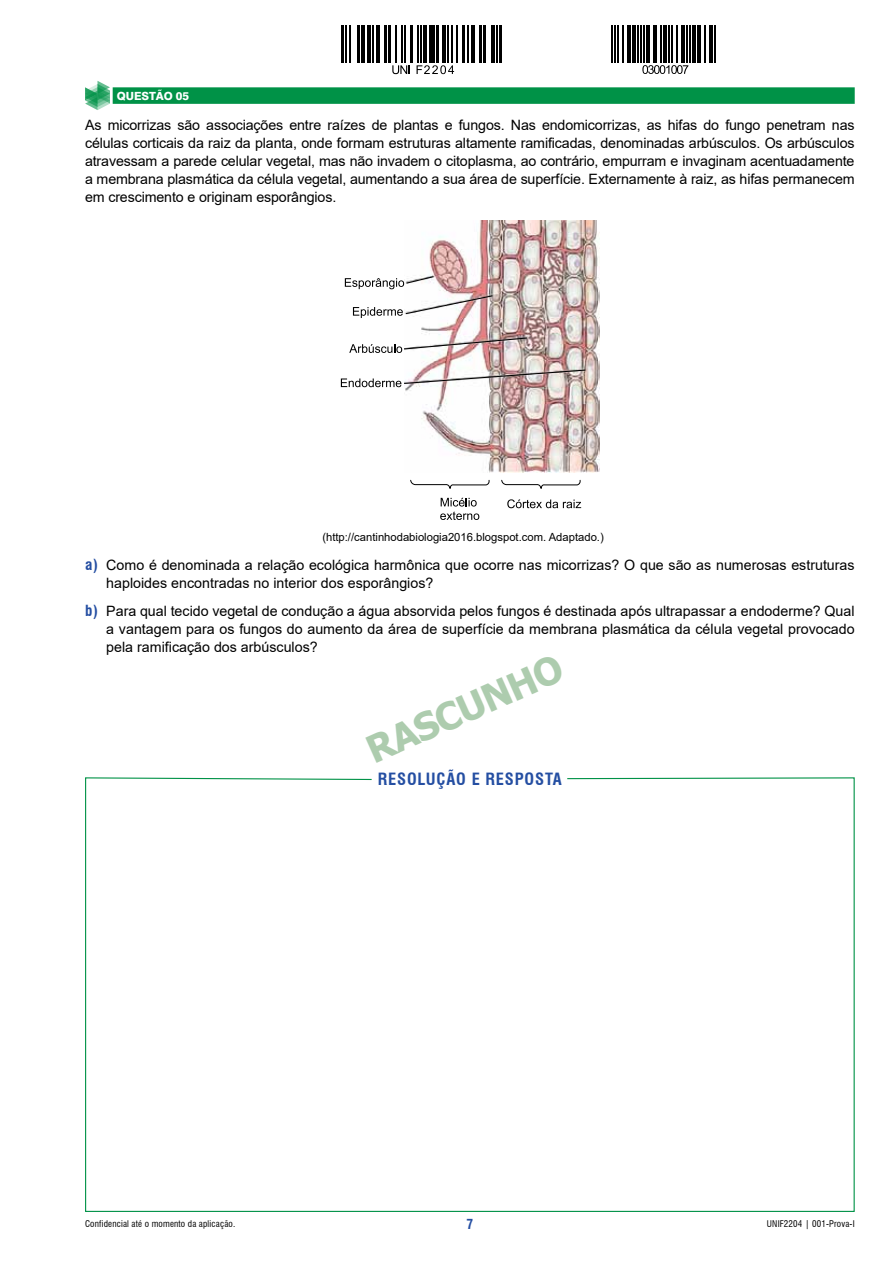
<style>
.page{position:relative;width:893px;height:1263px;background:#fff}
.page>*{position:absolute;margin:0;border:0;box-sizing:border-box;transform-origin:0 0}
.t1{font:700 37.5px "Tahoma";color:#adccae}
.t2{font:700 condensed 16.5px "Swiss 721 BT";letter-spacing:.05em;color:#244ea2}
.t3{font:14.25px/18px "Arial";color:#000;text-align:justify}
.t4{font:700 condensed 13.5px "Swiss 721 BT";color:#244ea2}
.t5{font:11.25px "Arial";color:#000}
.t6{font:800 11.25px "Swiss 721 BT";letter-spacing:-.01em;color:#fff}
.t7{font:condensed 9px "Swiss 721 BT";letter-spacing:.02em;color:#000}
.s1{font-family:"Swiss 721 BT";font-weight:700;font-stretch:condensed;font-size:15px;color:#244ea2}
</style>
<div class="page">
<hr style="left:341px;top:25px;width:3px;height:38px;background:#000">
<hr style="left:345px;top:25px;width:1px;height:38px;background:#000">
<hr style="left:350px;top:25px;width:1px;height:38px;background:#000">
<hr style="left:357px;top:25px;width:2px;height:38px;background:#000">
<hr style="left:361px;top:25px;width:4px;height:38px;background:#000">
<hr style="left:367px;top:25px;width:4px;height:38px;background:#000">
<hr style="left:373px;top:25px;width:1px;height:38px;background:#000">
<svg style="left:376px;top:25px;width:3px;height:38px"></svg>
<hr style="left:384px;top:25px;width:3px;height:38px;background:#000">
<hr style="left:388px;top:25px;width:3px;height:38px;background:#000">
<hr style="left:396px;top:25px;width:1px;height:38px;background:#000">
<hr style="left:401px;top:25px;width:1px;height:38px;background:#000">
<hr style="left:404px;top:25px;width:1px;height:38px;background:#000">
<hr style="left:410px;top:25px;width:3px;height:38px;background:#000">
<hr style="left:417px;top:25px;width:1px;height:38px;background:#000">
<hr style="left:420px;top:25px;width:1px;height:38px;background:#000">
<hr style="left:423px;top:25px;width:4px;height:38px;background:#000">
<div style="left:429px;top:25px;width:5px;height:38px;background:#000"></div>
<hr style="left:436px;top:25px;width:3px;height:38px;background:#000">
<hr style="left:442px;top:25px;width:4px;height:38px;background:#000">
<hr style="left:447px;top:25px;width:2px;height:38px;background:#000">
<hr style="left:452px;top:25px;width:1px;height:38px;background:#000">
<hr style="left:456px;top:25px;width:1px;height:38px;background:#000">
<hr style="left:462px;top:25px;width:2px;height:38px;background:#000">
<hr style="left:468px;top:25px;width:1px;height:38px;background:#000">
<svg style="left:471px;top:25px;width:3px;height:38px"></svg>
<hr style="left:479px;top:25px;width:3px;height:38px;background:#000">
<hr style="left:483px;top:25px;width:3px;height:38px;background:#000">
<hr style="left:491px;top:25px;width:4px;height:38px;background:#000">
<hr style="left:496px;top:25px;width:1px;height:38px;background:#000">
<hr style="left:499px;top:25px;width:3px;height:38px;background:#000">
<svg style="left:392px;top:65px;width:18px;height:9px"></svg>
<svg style="left:417px;top:65px;width:37px;height:9px"></svg>
<svg style="left:85px;top:777px;width:770px;height:435px"></svg>
<svg style="left:612px;top:25px;width:104px;height:42px"></svg>
<hr style="left:611px;top:25px;width:1px;height:38px;background:#000">
<hr style="left:614px;top:25px;width:1px;height:38px;background:#000">
<hr style="left:617px;top:25px;width:1px;height:38px;background:#000">
<hr style="left:622px;top:25px;width:1px;height:38px;background:#000">
<hr style="left:627px;top:25px;width:3px;height:38px;background:#000">
<hr style="left:632px;top:25px;width:4px;height:38px;background:#000">
<hr style="left:637px;top:25px;width:1px;height:38px;background:#000">
<hr style="left:640px;top:25px;width:1px;height:38px;background:#000">
<hr style="left:643px;top:25px;width:1px;height:38px;background:#000">
<hr style="left:646px;top:25px;width:3px;height:38px;background:#000">
<hr style="left:653px;top:25px;width:3px;height:38px;background:#000">
<hr style="left:660px;top:25px;width:1px;height:38px;background:#000">
<hr style="left:663px;top:25px;width:3px;height:38px;background:#000">
<hr style="left:668px;top:25px;width:1px;height:38px;background:#000">
<hr style="left:671px;top:25px;width:1px;height:38px;background:#000">
<hr style="left:676px;top:25px;width:1px;height:38px;background:#000">
<hr style="left:681px;top:25px;width:3px;height:38px;background:#000">
<hr style="left:686px;top:25px;width:1px;height:38px;background:#000">
<hr style="left:689px;top:25px;width:1px;height:38px;background:#000">
<hr style="left:692px;top:25px;width:3px;height:38px;background:#000">
<hr style="left:697px;top:25px;width:3px;height:38px;background:#000">
<hr style="left:704px;top:25px;width:1px;height:38px;background:#000">
<hr style="left:709px;top:25px;width:3px;height:38px;background:#000">
<hr style="left:714px;top:25px;width:1px;height:38px;background:#000">
<svg style="left:642px;top:65px;width:46px;height:9px"></svg>
<div style="left:113px;top:87px;width:742px;height:17px;background:#009247"></div>
<img style="left:405px;top:220px;width:195px;height:253px">
<img style="left:341px;top:276px;width:245px;height:111px">
<svg style="left:440px;top:498px;width:39px;height:22px"></svg>
<svg style="left:507px;top:499px;width:74px;height:9px"></svg>
<svg style="left:410px;top:479px;width:171px;height:10px"></svg>
<svg style="left:85px;top:81px;width:25px;height:29px"></svg>
<p class="t6" style="left:117px;top:89px;width:74px">QUESTÃO 05</p>
<p class="t3" style="left:85px;top:116px;width:771px">As micorrizas são associações entre raízes de plantas e fungos. Nas endomicorrizas, as hifas do fungo penetram nas células corticais da raiz da planta, onde formam estruturas altamente ramificadas, denominadas arbúsculos. Os arbúsculos atravessam a parede celular vegetal, mas não invadem o citoplasma, ao contrário, empurram e invaginam acentuadamente a membrana plasmática da célula vegetal, aumentando a sua área de superfície. Externamente à raiz, as hifas permanecem em crescimento e originam esporângios.</p>
<p class="t5" style="left:322px;top:529px;width:283px">(http://cantinhodabiologia2016.blogspot.com. Adaptado.)</p>
<p class="t3" style="left:106px;top:555px;width:750px;text-indent:-21px"><span class="s1">A)</span> Como é denominada a relação ecológica harmônica que ocorre nas micorrizas? O que são as numerosas estruturas haploides encontradas no interior dos esporângios?</p>
<p class="t3" style="left:106px;top:602px;width:750px;text-indent:-21px"><span class="s1">B)</span> Para qual tecido vegetal de condução a água absorvida pelos fungos é destinada após ultrapassar a endoderme? Qual a vantagem para os fungos do aumento da área de superfície da membrana plasmática da célula vegetal provocado pela ramificação dos arbúsculos?</p>
<h1 class="t1" style="left:358px;top:728px;width:212px;rotate:-24deg">RASCUNHO</h1>
<p class="t2" style="left:378px;top:769px;width:21px">RESOL</p>
<p class="t2" style="left:426px;top:769px;width:137px">UÇÃO E RESPOSTA</p>
<p class="t7" style="left:85px;top:1218px;width:152px">Confidencial até o momento da aplicação.</p>
<p class="t4" style="left:466px;top:1216px;width:8px">7</p>
<p class="t7" style="left:767px;top:1218px;width:89px">UNIF2204 | 001-Prova-I</p>
</div>
